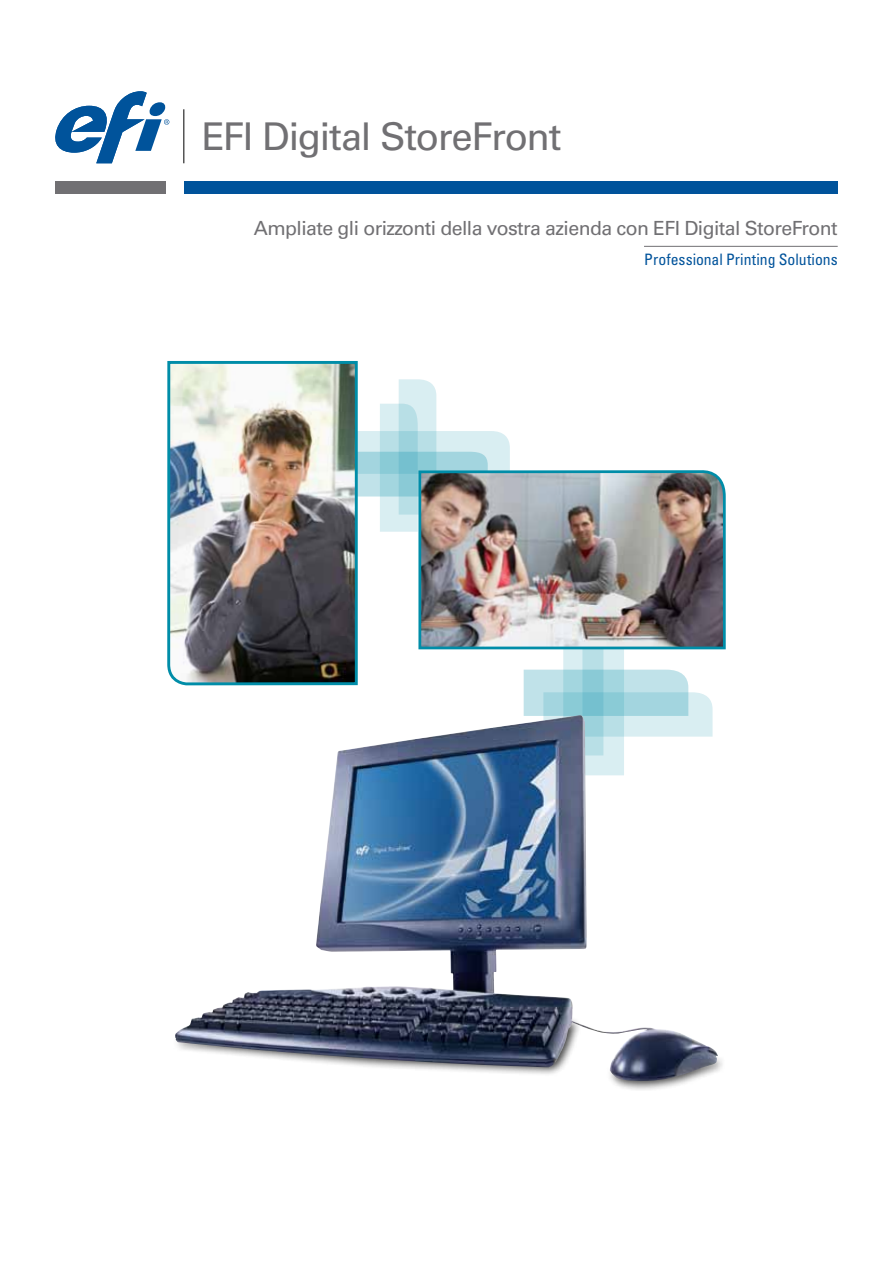
<style>
.page{position:relative;width:893px;height:1263px;background:#fff}
.page>*{position:absolute;margin:0;border:0;box-sizing:border-box;transform-origin:0 0}
.t1{font:38.25px "Univers LT Std";letter-spacing:-.035em;color:#717073}
.t2{font:19.5px "Univers LT Std";letter-spacing:-.03em;color:#717073}
.t3{font:condensed 15.75px "Univers LT Std";color:#00539b}
</style>
<div class="page">
<hr style="left:644px;top:246px;width:194px;height:1px;background:#717073">
<div style="left:55px;top:181px;width:111px;height:13px;background:#717073"></div>
<div style="left:184px;top:181px;width:654px;height:13px;background:#00539b"></div>
<hr style="left:183px;top:109px;width:1px;height:54px;background:#000">
<svg style="left:55px;top:91px;width:114px;height:72px"></svg>
<svg style="left:524px;top:651px;width:189px;height:86px"></svg>
<svg style="left:359px;top:379px;width:151px;height:153px"></svg>
<img style="left:167px;top:361px;width:192px;height:325px">
<img style="left:417px;top:469px;width:309px;height:182px">
<div style="left:606px;top:1054px;width:119px;height:37px;background:#000;opacity:.75"></div>
<svg style="left:611px;top:1060px;width:105px;height:22px;background:#6a6f7d"></svg>
<img style="left:175px;top:715px;width:474px;height:366px">
<h1 class="t1" style="left:202px;top:114px;width:361px">EFI Digital StoreFront</h1>
<p class="t2" style="left:254px;top:217px;width:585px">Ampliate gli orizzonti della vostra azienda con EFI Digital StoreFront</p>
<p class="t3" style="left:644px;top:249px;width:195px">Professional Printing Solutions</p>
</div>
